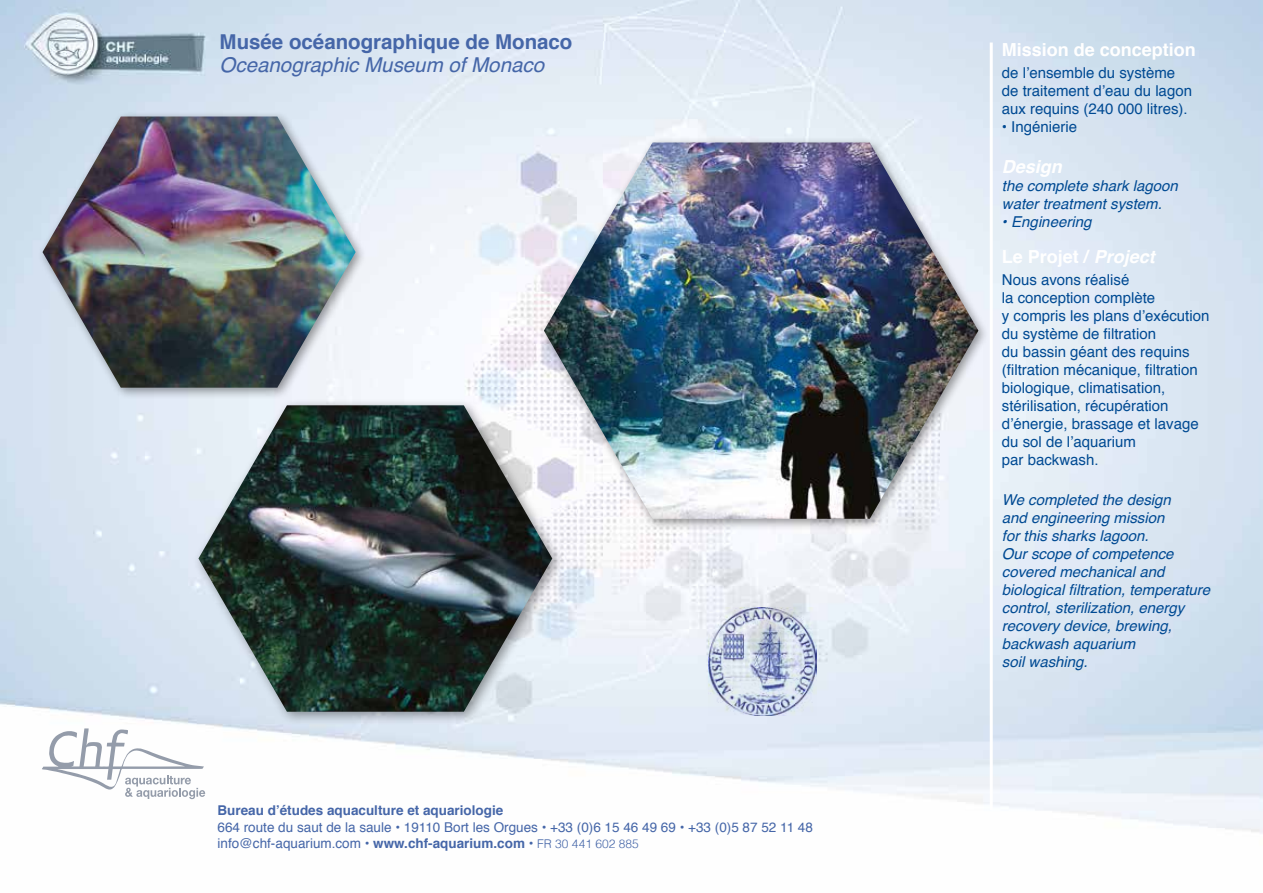
<style>
.page{position:relative;width:1263px;height:893px;background:#fff}
.page>*{position:absolute;margin:0;border:0;box-sizing:border-box;transform-origin:0 0}
.t1{font:700 20.55px "Helvetica";color:#4566a8}
.t2{font:italic 20.55px "Helvetica";color:#4566a8}
.t3{font:700 18px "Helvetica";color:#fff}
.t4{font:italic 700 18px "Helvetica";color:#fff}
.t5{font:15px/18px "Helvetica";color:#004a93}
.t6{font:italic 15px/18px "Helvetica";color:#004a93}
.t7{font:13.5px/16.5px "Helvetica";color:#4566a8}
.t8{font:700 13.5px "Helvetica";color:#4566a8}
.s1{font-weight:700}
.s2{font-weight:300;font-size:12px}
.s3{font-style:italic}
</style>
<div class="page">
<img style="left:0;top:0;width:1263px;height:833px">
<hr style="left:990px;top:43px;width:3px;height:767px;background:#fff">
<div style="left:538px;top:137px;width:452px;height:394px;background:#000;opacity:.4"></div>
<img style="left:544px;top:142px;width:434px;height:377px">
<div style="left:37px;top:111px;width:330px;height:289px;background:#000;opacity:.4"></div>
<img style="left:43px;top:117px;width:313px;height:271px">
<div style="left:192px;top:398px;width:373px;height:328px;background:#000;opacity:.4"></div>
<img style="left:198px;top:405px;width:354px;height:307px">
<img style="left:709px;top:607px;width:108px;height:108px">
<svg style="left:42px;top:728px;width:163px;height:71px"></svg>
<h1 class="t1" style="left:220px;top:26px;width:354px">Musée océanographique de Monaco</h1>
<h1 class="t2" style="left:220px;top:48px;width:326px">Oceanographic Museum of Monaco</h1>
<p class="t8" style="left:217px;top:800px;width:287px">Bureau d’études aquaculture et aquariologie</p>
<p class="t7" style="left:217px;top:819px;width:597px">664 route du saut de la saule • 19110 Bort les Orgues • +33 (0)6 15 46 49 69 • +33 (0)5 87 52 11 48 info@chf-aquarium.com • <span class="s1">www.chf-aquarium.com •</span> <span class="s2">FR 30 441 602 885</span></p>
<p class="t3" style="left:1002px;top:35px;width:196px">Mission de conception</p>
<p class="t5" style="left:1002px;top:64px;width:192px">de l’ensemble du système de traitement d’eau du lagon aux requins (240 000 litres).</p>
<p class="t5" style="left:1002px;top:118px;width:77px">• Ingénierie</p>
<p class="t4" style="left:1002px;top:151px;width:62px">Design</p>
<p class="t6" style="left:1002px;top:177px;width:177px">the complete shark lagoon water treatment system.</p>
<p class="t6" style="left:1002px;top:213px;width:91px">• Engineering</p>
<p class="t3" style="left:1002px;top:242px;width:155px">Le Projet / <span class="s3">Project</span></p>
<p class="t5" style="left:1002px;top:271px;width:209px">Nous avons réalisé<br>la conception complète<br>y compris les plans d’exécution du système de filtration<br>du bassin géant des requins (filtration mécanique, filtration biologique, climatisation, stérilisation, récupération d’énergie, brassage et lavage du sol de l’aquarium<br>par backwash.</p>
<p class="t6" style="left:1002px;top:491px;width:210px">We completed the design<br>and engineering mission<br>for this sharks lagoon.<br>Our scope of competence covered mechanical and biological filtration, temperature control, sterilization, energy recovery device, brewing, backwash aquarium<br>soil washing.</p>
</div>
